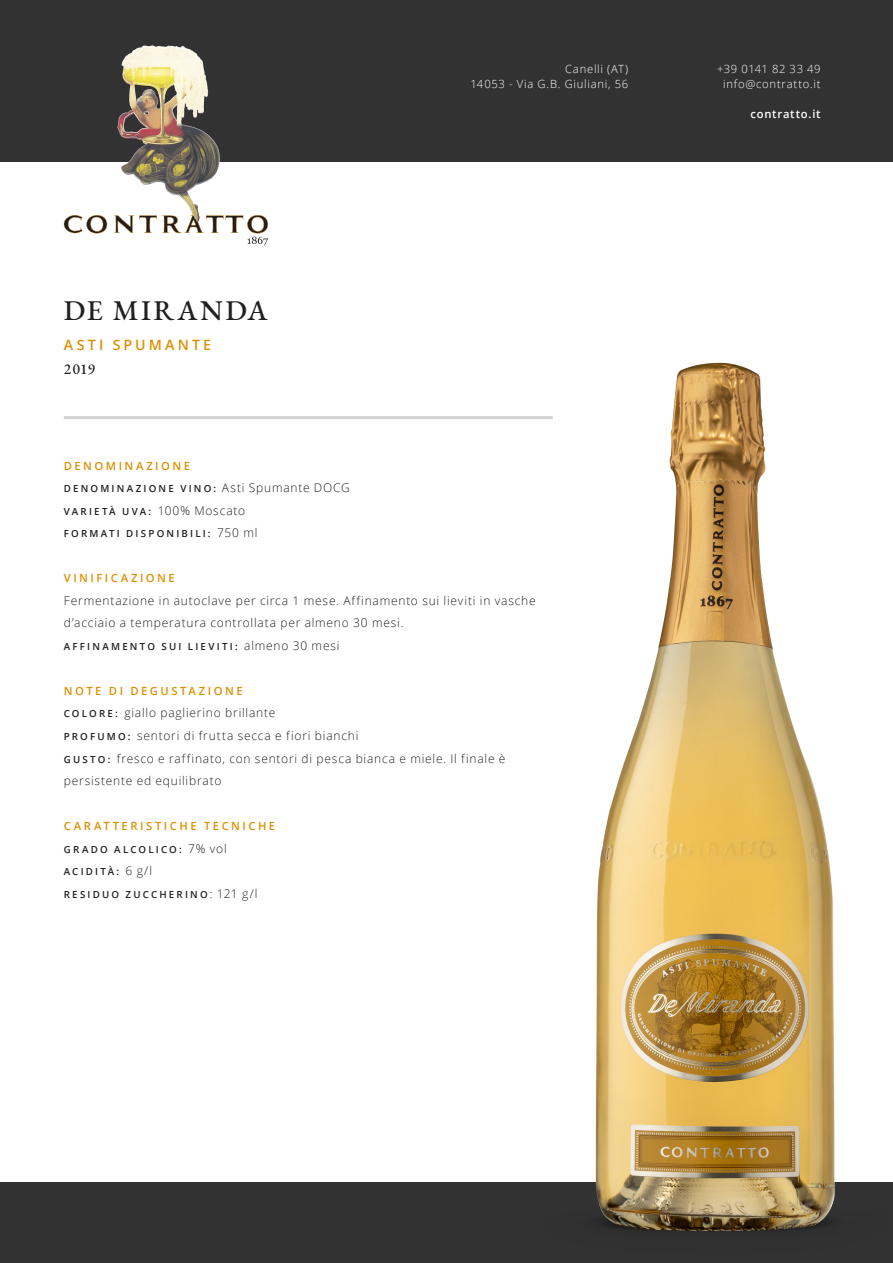
<style>
.page{position:relative;width:893px;height:1263px;background:#fff}
.page>*{position:absolute;margin:0;border:0;box-sizing:border-box;transform-origin:0 0}
.t1{font:500 28.5px "EB Garamond";letter-spacing:.09em;color:#231f20}
.t2{font:500 15px "EB Garamond";color:#231f20}
.t3{font:600 14.25px "Open Sans";letter-spacing:.215em;color:#dd9000}
.t4{font:300 12px/22.5px "Open Sans";letter-spacing:.065em;color:#231f20}
.t5{font:600 11.25px "Open Sans";letter-spacing:.22em;color:#dd9000}
.t6{font:300 11.25px/15px "Open Sans";letter-spacing:.065em;color:#fff;text-align:right}
.t7{font:600 11.25px "Open Sans";letter-spacing:.065em;color:#fff}
.t8{font:600 9.75px "Open Sans";letter-spacing:.225em;color:#231f20}
.s1{font-weight:300;font-size:12px}
.s2{font-weight:600;font-size:9.75px}
</style>
<div class="page">
<div style="left:0;top:0;width:893px;height:161px;background:#333233"></div>
<svg style="left:247px;top:215px;width:21px;height:31px"></svg>
<svg style="left:64px;top:215px;width:36px;height:18px"></svg>
<div style="left:0;top:1182px;width:893px;height:81px;background:#333233"></div>
<hr style="left:64px;top:416px;width:489px;height:3px;background:#d1d2d4">
<img style="left:552px;top:362px;width:283px;height:870px">
<img style="left:100px;top:45px;width:145px;height:189px">
<p class="t1" style="left:64px;top:291px;width:205px">DE MIRANDA</p>
<p class="t3" style="left:64px;top:335px;width:149px">ASTI SPUMANTE</p>
<p class="t2" style="left:64px;top:359px;width:33px">2019</p>
<p class="t6" style="left:470px;top:61px;width:159px">Canelli (AT)<br>14053 - Via G.B. Giuliani, 56</p>
<p class="t6" style="left:717px;top:61px;width:105px;text-align:center">+39 0141 82 33 49 info@contratto.it</p>
<p class="t7" style="left:750px;top:106px;width:72px">contratto.it</p>
<p class="t5" style="left:64px;top:458px;width:128px">DENOMINAZIONE</p>
<p class="t8" style="left:64px;top:482px;width:287px">DENOMINAZIONE VINO: <span class="s1">Asti Spumante DOCG</span></p>
<p class="t8" style="left:64px;top:505px;width:183px">VARIETÀ UVA: <span class="s1">100% Moscato</span></p>
<p class="t8" style="left:64px;top:527px;width:195px">FORMATI DISPONIBILI: <span class="s1">750 ml</span></p>
<p class="t5" style="left:64px;top:571px;width:113px">VINIFICAZIONE</p>
<p class="t4" style="left:64px;top:589px;width:473px">Fermentazione in autoclave per circa 1 mese. Affinamento sui lieviti in vasche d’acciaio a temperatura controllata per almeno 30 mesi.</p>
<p class="t8" style="left:64px;top:640px;width:277px">AFFINAMENTO SUI LIEVITI: <span class="s1">almeno 30 mesi</span></p>
<p class="t5" style="left:64px;top:683px;width:180px">NOTE DI DEGUSTAZIONE</p>
<p class="t4" style="left:64px;top:701px;width:213px"><span class="s2">CO LO R E :</span> giallo paglierino brillante</p>
<p class="t4" style="left:64px;top:724px;width:296px"><span class="s2">PROF UM O:</span> sentori di frutta secca e fiori bianchi</p>
<p class="t4" style="left:64px;top:746px;width:443px"><span class="s2">G U S TO :</span> fresco e raffinato, con sentori di pesca bianca e miele. Il finale è persistente ed equilibrato</p>
<p class="t5" style="left:64px;top:818px;width:213px">CARATTERISTICHE TECNICHE</p>
<p class="t8" style="left:64px;top:842px;width:164px">GRADO ALCOLICO: <span class="s1">7% vol</span></p>
<p class="t8" style="left:64px;top:865px;width:90px">ACIDITÀ: <span class="s1">6 g/l</span></p>
<p class="t8" style="left:64px;top:887px;width:195px">RESIDUO ZUCCHERINO<span class="s1">: 121 g/l</span></p>
</div>
